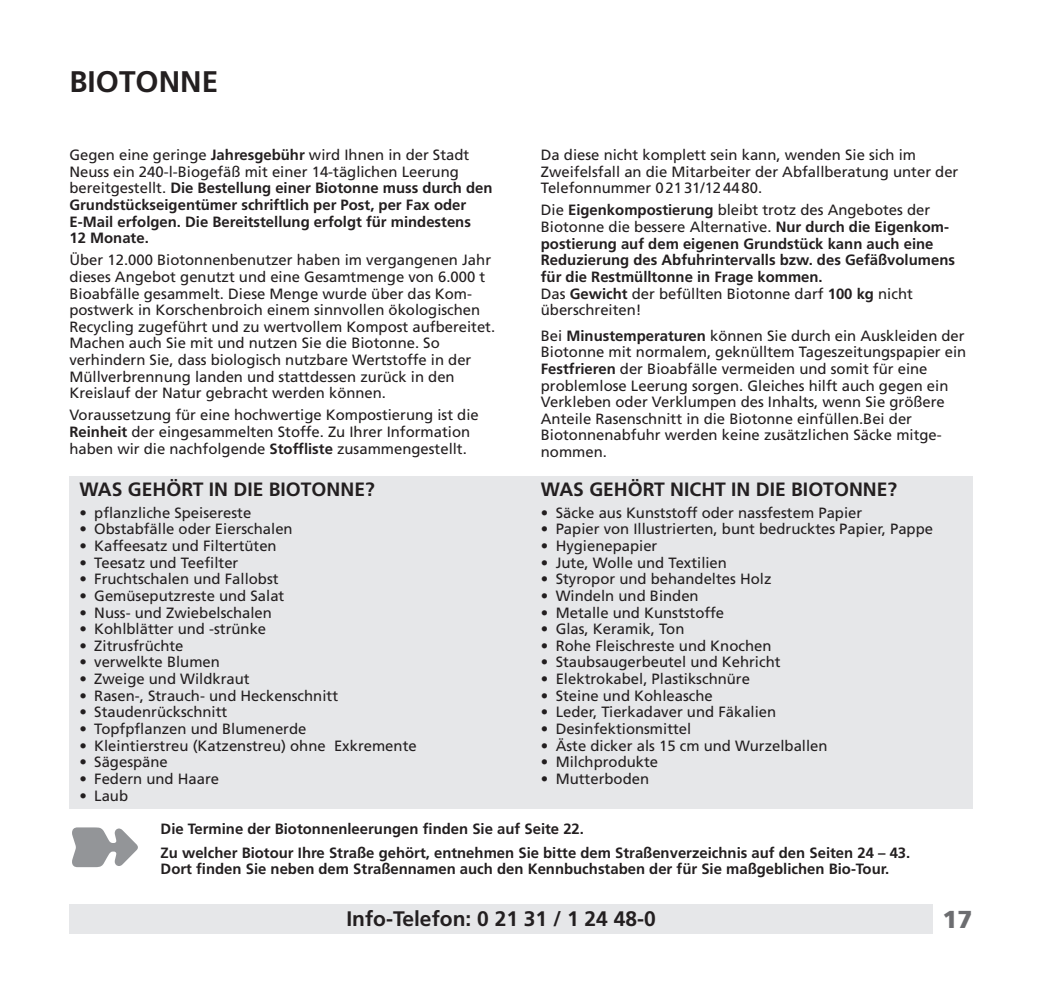
<style>
.page{position:relative;width:1042px;height:993px;background:#fff}
.page>*{position:absolute;margin:0;border:0;box-sizing:border-box;transform-origin:0 0}
.t1{font:700 29.75px "Frutiger";color:#231f20}
.t2{font:900 24.5px "Frutiger";color:#6c6d70}
.t3{font:700 21px "Frutiger";color:#231f20}
.t4{font:700 19.25px "Frutiger";color:#231f20}
.t5{font:14.88px/16.6px "Frutiger";color:#231f20}
.t6{font:700 14.88px/16.6px "Frutiger";color:#231f20}
.s1{font-weight:400}
.s2{font-weight:700}
</style>
<div class="page">
<div style="left:69px;top:903px;width:864px;height:30px;background:#e6e7e9"></div>
<div style="left:69px;top:476px;width:903px;height:333px;background:#e6e7e9"></div>
<h1 class="t1" style="left:69px;top:64px;width:150px">BIOTONNE</h1>
<p class="t6" style="left:69px;top:147px;width:424px"><span class="s1">Gegen eine geringe</span> Jahresgebühr <span class="s1">wird Ihnen in der Stadt Neuss ein 240-l-Biogefäß mit einer 14-täglichen Leerung bereitgestellt.</span> Die Bestellung einer Biotonne muss durch den Grundstückseigentümer schriftlich per Post, per Fax oder E-Mail erfolgen. Die Bereitstellung erfolgt für mindestens<br>12 Monate.</p>
<p class="t5" style="left:69px;top:252px;width:427px">Über 12.000 Biotonnenbenutzer haben im vergangenen Jahr dieses Angebot genutzt und eine Gesamtmenge von 6.000 t Bioabfälle gesammelt. Diese Menge wurde über das Kom&shy;postwerk in Korschenbroich einem sinnvollen ökologischen Recycling zugeführt und zu wertvollem Kompost aufbereitet.<br>Machen auch Sie mit und nutzen Sie die Biotonne. So verhindern Sie, dass biologisch nutzbare Wertstoffe in der Müllverbrennung landen und stattdessen zurück in den Kreislauf der Natur gebracht werden können.</p>
<p class="t5" style="left:69px;top:407px;width:411px">Voraussetzung für eine hochwertige Kompostierung ist die<br><span class="s2">Reinheit</span> der eingesammelten Stoffe. Zu Ihrer Information haben wir die nachfolgende <span class="s2">Stoffliste</span> zusammengestellt.</p>
<p class="t5" style="left:541px;top:147px;width:419px">Da diese nicht komplett sein kann, wenden Sie sich im<br>Zweifelsfall an die Mitarbeiter der Abfallberatung unter der<br>Telefonnummer 0 21 31/12 44 80.</p>
<p class="t6" style="left:541px;top:202px;width:416px"><span class="s1">Die</span> Eigenkompostierung <span class="s1">bleibt trotz des Angebotes der Biotonne die bessere Alternative.</span> Nur durch die Eigenkom&shy;postierung auf dem eigenen Grundstück kann auch eine Reduzierung des Abfuhrintervalls bzw. des Gefäßvolumens für die Restmülltonne in Frage kommen.<br><span class="s1">Das</span> Gewicht <span class="s1">der befüllten Biotonne darf</span> 100 kg <span class="s1">nicht überschreiten!</span></p>
<p class="t5" style="left:541px;top:327px;width:427px">Bei <span class="s2">Minustemperaturen</span> können Sie durch ein Auskleiden der Biotonne mit normalem, geknülltem Tageszeitungspapier ein <span class="s2">Festfrieren</span> der Bioabfälle vermeiden und somit für eine problemlose Leerung sorgen. Gleiches hilft auch gegen ein Verkleben oder Verklumpen des Inhalts, wenn Sie größere Anteile Rasenschnitt in die Biotonne einfüllen.Bei der Biotonnenabfuhr werden keine zusätzlichen Säcke mitge&shy;nommen.</p>
<p class="t4" style="left:79px;top:478px;width:297px">WAS GEHÖRT IN DIE BIOTONNE?</p>
<p class="t5" style="left:79px;top:504px;width:173px">• pflanzliche Speisereste</p>
<p class="t5" style="left:79px;top:520px;width:215px">• Obstabfälle oder Eierschalen</p>
<p class="t5" style="left:79px;top:537px;width:199px">• Kaffeesatz und Filtertüten</p>
<p class="t5" style="left:79px;top:554px;width:161px">• Teesatz und Teefilter</p>
<p class="t5" style="left:79px;top:570px;width:201px">• Fruchtschalen und Fallobst</p>
<p class="t5" style="left:79px;top:587px;width:206px">• Gemüseputzreste und Salat</p>
<p class="t5" style="left:79px;top:604px;width:194px">• Nuss- und Zwiebelschalen</p>
<p class="t5" style="left:79px;top:620px;width:188px">• Kohlblätter und -strünke</p>
<p class="t5" style="left:79px;top:637px;width:106px">• Zitrusfrüchte</p>
<p class="t5" style="left:79px;top:653px;width:142px">• verwelkte Blumen</p>
<p class="t5" style="left:79px;top:670px;width:172px">• Zweige und Wildkraut</p>
<p class="t5" style="left:79px;top:687px;width:260px">• Rasen-, Strauch- und Heckenschnitt</p>
<p class="t5" style="left:79px;top:703px;width:149px">• Staudenrückschnitt</p>
<p class="t5" style="left:79px;top:720px;width:229px">• Topfpflanzen und Blumenerde</p>
<p class="t5" style="left:79px;top:737px;width:339px">• Kleintierstreu (Katzenstreu) ohne Exkremente</p>
<p class="t5" style="left:79px;top:753px;width:90px">• Sägespäne</p>
<p class="t5" style="left:79px;top:770px;width:141px">• Federn und Haare</p>
<p class="t5" style="left:79px;top:787px;width:50px">• Laub</p>
<p class="t4" style="left:541px;top:478px;width:358px">WAS GEHÖRT NICHT IN DIE BIOTONNE?</p>
<p class="t5" style="left:541px;top:504px;width:323px">• Säcke aus Kunststoff oder nassfestem Papier</p>
<p class="t5" style="left:541px;top:520px;width:394px">• Papier von Illustrierten, bunt bedrucktes Papier, Pappe</p>
<p class="t5" style="left:541px;top:537px;width:118px">• Hygienepapier</p>
<p class="t5" style="left:541px;top:554px;width:188px">• Jute, Wolle und Textilien</p>
<p class="t5" style="left:541px;top:570px;width:232px">• Styropor und behandeltes Holz</p>
<p class="t5" style="left:541px;top:587px;width:159px">• Windeln und Binden</p>
<p class="t5" style="left:541px;top:604px;width:185px">• Metalle und Kunststoffe</p>
<p class="t5" style="left:541px;top:620px;width:145px">• Glas, Keramik, Ton</p>
<p class="t5" style="left:541px;top:637px;width:232px">• Rohe Fleischreste und Knochen</p>
<p class="t5" style="left:541px;top:653px;width:241px">• Staubsaugerbeutel und Kehricht</p>
<p class="t5" style="left:541px;top:670px;width:211px">• Elektrokabel, Plastikschnüre</p>
<p class="t5" style="left:541px;top:687px;width:173px">• Steine und Kohleasche</p>
<p class="t5" style="left:541px;top:703px;width:237px">• Leder, Tierkadaver und Fäkalien</p>
<p class="t5" style="left:541px;top:720px;width:152px">• Desinfektionsmittel</p>
<p class="t5" style="left:541px;top:737px;width:288px">• Äste dicker als 15 cm und Wurzelballen</p>
<p class="t5" style="left:541px;top:753px;width:119px">• Milchprodukte</p>
<p class="t5" style="left:541px;top:770px;width:110px">• Mutterboden</p>
<p class="t6" style="left:161px;top:817px;width:751px;line-height:23.6px">Die Termine der Biotonnenleerungen finden Sie auf Seite 22.<br>Zu welcher Biotour Ihre Straße gehört, entnehmen Sie bitte dem Straßenverzeichnis auf den Seiten 24 – 43.</p>
<p class="t6" style="left:161px;top:860px;width:730px">Dort finden Sie neben dem Straßennamen auch den Kennbuchstaben der für Sie maßgeblichen Bio-Tour.</p>
<h3 class="t3" style="left:346px;top:906px;width:311px">Info-Telefon: 0 21 31 / 1 24 48-0</h3>
<h2 class="t2" style="left:942px;top:904px;width:31px">17</h2>
</div>
